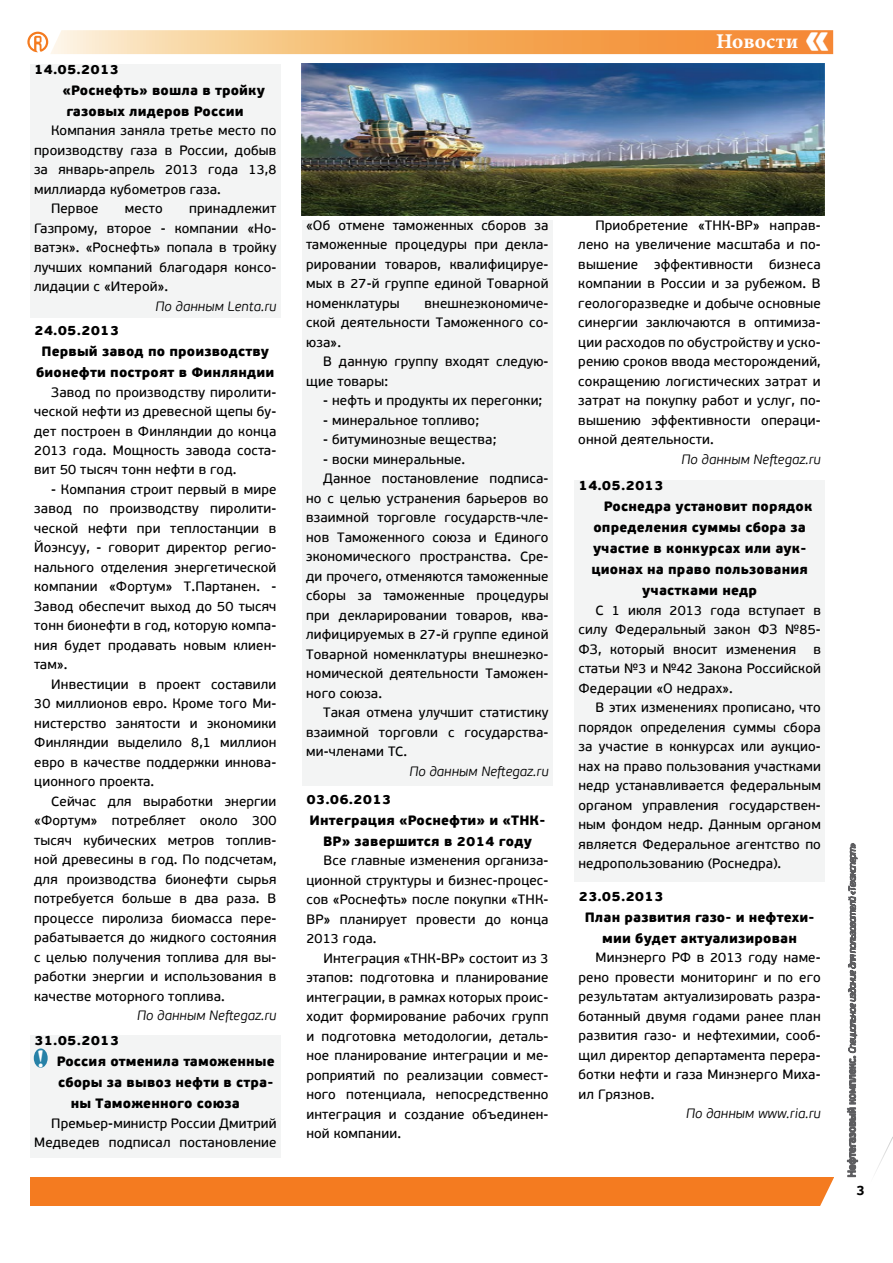
<style>
.page{position:relative;width:893px;height:1263px;background:#fff}
.page>*{position:absolute;margin:0;border:0;box-sizing:border-box;transform-origin:0 0}
.t1{font:28.05px "Arno Pro Bold Display";color:#fff}
.t2{font:21px "Minion Pro Bold Capt";letter-spacing:.01em;color:#fff}
.t3{font:13.5px/19.5px "PF Beau Sans Pro Bbook";letter-spacing:.01em;color:#000;text-align:justify}
.t4{font:900 13.5px "PF Beau Sans Pro";letter-spacing:.01em;color:#000}
.t5{font:italic 300 13.5px "PF Beau Sans Pro";letter-spacing:.01em;color:#000}
.t6{font:700 13.5px "PF Beau Sans Pro";color:#000}
</style>
<div class="page">
<div style="left:30px;top:1177px;width:803px;height:28px;background:#f47b20"></div>
<svg style="left:815px;top:843px;width:78px;height:363px"></svg>
<div style="left:30px;top:64px;width:251px;height:253px;background:#f3f4f4"></div>
<div style="left:30px;top:1035px;width:251px;height:122px;background:#f3f4f4"></div>
<div style="left:302px;top:220px;width:251px;height:565px;background:#f3f4f4"></div>
<div style="left:574px;top:480px;width:251px;height:401px;background:#f3f4f4"></div>
<img style="left:302px;top:64px;width:523px;height:151px">
<div style="left:34px;top:1048px;width:14px;height:20px;background:#2681a7;border-radius:50%"></div>
<svg style="left:27px;top:30px;width:806px;height:24px;background:#f6b571"></svg>
<p class="t4" style="left:34px;top:60px;width:86px">14.05.2013</p>
<p class="t4" style="left:62px;top:81px;width:204px">«Роснефть» вошла в тройку</p>
<p class="t4" style="left:67px;top:102px;width:179px">газовых лидеров России</p>
<p class="t3" style="left:51px;top:121px;width:227px">Компания заняла третье место по</p>
<p class="t3" style="left:34px;top:141px;width:244px">производству газа в России, добыв</p>
<p class="t3" style="left:34px;top:160px;width:244px">за январь-апрель 2013 года 13,8</p>
<p class="t3" style="left:34px;top:180px;width:188px">миллиарда кубометров газа.</p>
<p class="t3" style="left:51px;top:199px;width:49px">Первое</p>
<p class="t3" style="left:125px;top:199px;width:39px">место</p>
<p class="t3" style="left:34px;top:199px;width:244px;text-indent:155px">принадлежит Газпрому, второе - компании «Но&shy;ватэк». «Роснефть» попала в тройку лучших компаний благодаря консо&shy;лидации с «Итерой».</p>
<p class="t5" style="left:155px;top:299px;width:122px">По данным Lenta.ru</p>
<p class="t4" style="left:34px;top:321px;width:86px">24.05.2013</p>
<p class="t4" style="left:42px;top:343px;width:229px">Первый завод по производству</p>
<p class="t4" style="left:36px;top:364px;width:240px">бионефти построят в Финляндии</p>
<p class="t3" style="left:34px;top:382px;width:244px;text-indent:17px">Завод по производству пиролити&shy;ческой нефти из древесной щепы бу&shy;дет построен в Финляндии до конца 2013 года. Мощность завода соста&shy;вит 50 тысяч тонн нефти в год.</p>
<p class="t3" style="left:34px;top:480px;width:244px;text-indent:17px">- Компания строит первый в мире завод по производству пиролити&shy;ческой нефти при теплостанции в Йоэнсуу, - говорит директор регио&shy;нального отделения энергетической компании «Фортум» Т.Партанен. - Завод обеспечит выход до 50 тысяч тонн бионефти в год, которую компа&shy;ния будет продавать новым клиен&shy;там».</p>
<p class="t3" style="left:34px;top:675px;width:244px;text-indent:17px">Инвестиции в проект составили 30 миллионов евро. Кроме того Ми&shy;нистерство занятости и экономики Финляндии выделило 8,1 миллион евро в качестве поддержки иннова&shy;ционного проекта.</p>
<p class="t3" style="left:34px;top:792px;width:244px;text-indent:17px">Сейчас для выработки энергии «Фортум» потребляет около 300 тысяч кубических метров топлив&shy;ной древесины в год. По подсчетам, для производства бионефти сырья потребуется больше в два раза. В процессе пиролиза биомасса пере&shy;рабатывается до жидкого состояния с целью получения топлива для вы&shy;работки энергии и использования в качестве моторного топлива.</p>
<p class="t5" style="left:137px;top:1008px;width:141px">По данным Neftegaz.ru</p>
<p class="t4" style="left:34px;top:1031px;width:86px">31.05.2013</p>
<p class="t4" style="left:57px;top:1052px;width:220px">Россия отменила таможенные</p>
<p class="t4" style="left:58px;top:1073px;width:217px">сборы за вывоз нефти в стра-</p>
<p class="t4" style="left:71px;top:1094px;width:171px">ны Таможенного союза</p>
<p class="t3" style="left:34px;top:1113px;width:244px;text-align:right">Премьер-министр России Дмитрий<br>Медведев подписал постановление</p>
<h1 class="t1" style="left:36px;top:1043px;width:9px">!</h1>
<p class="t3" style="left:306px;top:216px;width:244px">«Об отмене таможенных сборов за таможенные процедуры при декла&shy;рировании товаров, квалифицируе&shy;мых в 27-й группе единой Товарной номенклатуры</p>
<p class="t3" style="left:306px;top:294px;width:244px;text-indent:118px">внешнеэкономиче&shy;ской деятельности Таможенного со&shy;юза».</p>
<p class="t3" style="left:306px;top:352px;width:244px;text-indent:17px">В данную группу входят следую&shy;щие товары:</p>
<p class="t3" style="left:323px;top:391px;width:221px">- нефть и продукты их перегонки;</p>
<p class="t3" style="left:323px;top:411px;width:157px">- минеральное топливо;</p>
<p class="t3" style="left:323px;top:430px;width:175px">- битуминозные вещества;</p>
<p class="t3" style="left:323px;top:450px;width:144px">- воски минеральные.</p>
<p class="t3" style="left:323px;top:469px;width:227px">Данное постановление подписа-</p>
<p class="t3" style="left:306px;top:489px;width:244px">но с целью устранения барьеров во</p>
<p class="t3" style="left:306px;top:508px;width:244px">взаимной торговле государств-чле-</p>
<p class="t3" style="left:306px;top:528px;width:244px">нов Таможенного союза и Единого</p>
<p class="t3" style="left:306px;top:547px;width:244px">экономического пространства. Сре-</p>
<p class="t3" style="left:306px;top:567px;width:244px">ди прочего, отменяются таможенные</p>
<p class="t3" style="left:306px;top:586px;width:244px">сборы за таможенные процедуры</p>
<p class="t3" style="left:306px;top:606px;width:244px">при декларировании товаров, ква-</p>
<p class="t3" style="left:306px;top:625px;width:244px">лифицируемых в 27-й группе единой</p>
<p class="t3" style="left:306px;top:645px;width:244px">Товарной номенклатуры внешнеэко-</p>
<p class="t3" style="left:306px;top:664px;width:244px">номической деятельности Таможен-</p>
<p class="t3" style="left:306px;top:684px;width:78px">ного союза.</p>
<p class="t3" style="left:323px;top:703px;width:227px">Такая отмена улучшит статистику</p>
<p class="t3" style="left:306px;top:723px;width:244px">взаимной торговли с государства-</p>
<p class="t3" style="left:306px;top:742px;width:103px">ми-членами ТС.</p>
<p class="t5" style="left:409px;top:763px;width:141px">По данным Neftegaz.ru</p>
<p class="t4" style="left:306px;top:790px;width:86px">03.06.2013</p>
<p class="t4" style="left:310px;top:811px;width:237px">Интеграция «Роснефти» и «ТНК-</p>
<p class="t4" style="left:323px;top:832px;width:210px">ВР» завершится в 2014 году</p>
<p class="t3" style="left:306px;top:851px;width:244px;text-indent:17px">Все главные изменения организа&shy;ционной структуры и бизнес-процес&shy;сов «Роснефть» после покупки «ТНК-BP» планирует провести до конца 2013 года.</p>
<p class="t3" style="left:306px;top:949px;width:244px;text-indent:17px">Интеграция «ТНК-ВР» состоит из 3 этапов: подготовка и планирование интеграции, в рамках которых проис&shy;ходит формирование рабочих групп и подготовка методологии, деталь&shy;ное планирование интеграции и ме&shy;роприятий по реализации совмест&shy;ного потенциала, непосредственно интеграция и создание объединен&shy;ной компании.</p>
<h2 class="t2" style="left:716px;top:26px;width:84px">Новости</h2>
<p class="t3" style="left:578px;top:216px;width:244px;text-indent:17px">Приобретение «ТНК-BP» направ&shy;лено на увеличение масштаба и по&shy;вышение эффективности бизнеса компании в России и за рубежом. В геологоразведке и добыче основные синергии заключаются в оптимиза&shy;ции расходов по обустройству и уско&shy;рению сроков ввода месторождений, сокращению логистических затрат и затрат на покупку работ и услуг, по&shy;вышению эффективности операци&shy;онной деятельности.</p>
<p class="t5" style="left:682px;top:451px;width:141px">По данным Neftegaz.ru</p>
<p class="t4" style="left:578px;top:477px;width:86px">14.05.2013</p>
<p class="t4" style="left:604px;top:498px;width:210px">Роснедра установит порядок</p>
<p class="t4" style="left:593px;top:519px;width:214px">определения суммы сбора за</p>
<p class="t4" style="left:593px;top:540px;width:215px">участие в конкурсах или аук-</p>
<p class="t4" style="left:591px;top:561px;width:218px">ционах на право пользования</p>
<p class="t4" style="left:642px;top:582px;width:116px">участками недр</p>
<p class="t3" style="left:578px;top:601px;width:244px;text-indent:17px">С 1 июля 2013 года вступает в силу Федеральный закон ФЗ №85- ФЗ, который вносит изменения</p>
<p class="t3" style="left:578px;top:640px;width:244px;text-indent:235px">в статьи №3 и №42 Закона Российской Федерации «О недрах».</p>
<p class="t3" style="left:578px;top:698px;width:244px;text-indent:17px">В этих изменениях прописано, что порядок определения суммы сбора за участие в конкурсах или аукцио&shy;нах на право пользования участками недр устанавливается федеральным органом управления государствен&shy;ным фондом недр. Данным органом является Федеральное агентство по недропользованию (Роснедра).</p>
<p class="t4" style="left:578px;top:887px;width:86px">23.05.2013</p>
<p class="t4" style="left:585px;top:908px;width:231px">План развития газо- и нефтехи-</p>
<p class="t4" style="left:602px;top:929px;width:196px">мии будет актуализирован</p>
<p class="t3" style="left:578px;top:948px;width:244px;text-indent:17px">Минэнерго РФ в 2013 году наме&shy;рено провести мониторинг и по его результатам актуализировать разра&shy;ботанный двумя годами ранее план развития газо- и нефтехимии, сооб&shy;щил директор департамента перера&shy;ботки нефти и газа Минэнерго Миха&shy;ил Грязнов.</p>
<p class="t5" style="left:686px;top:1106px;width:136px">По данным www.ria.ru</p>
<p class="t6" style="left:856px;top:1182px;width:10px">3</p>
</div>
